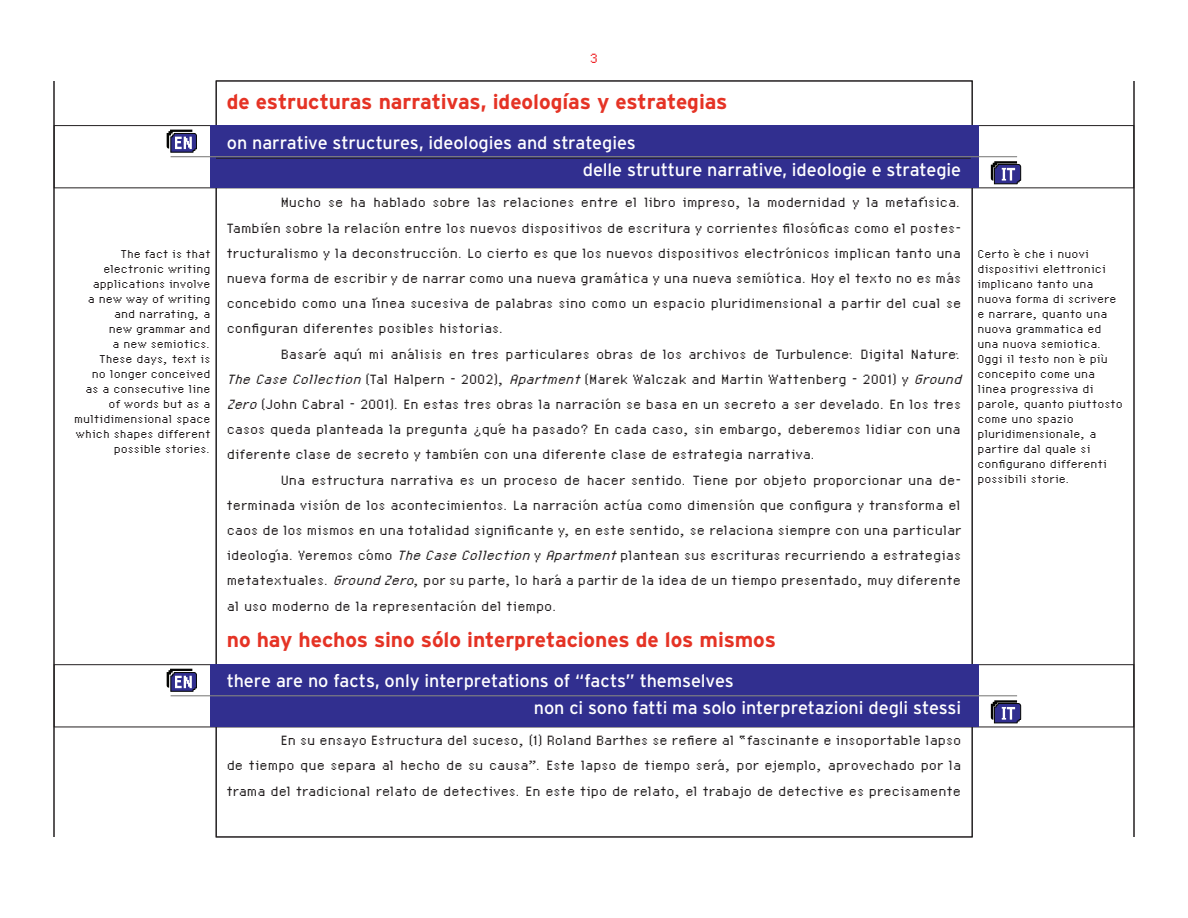
<style>
.page{position:relative;width:1188px;height:918px;background:#fff}
.page>*{position:absolute;margin:0;border:0;box-sizing:border-box;transform-origin:0 0}
.t1{font:21px/25.2px "Universal Eight";color:#231f20;text-align:justify}
.t2{font:700 21px "Interstate";letter-spacing:-.005em;color:#e53325}
.t3{font:18px/15px "Universal Eight";color:#231f20;text-align:right}
.t4{font:18px/27px "Interstate";letter-spacing:-.005em;color:#fff}
.s1{font-style:italic}
</style>
<div class="page">
<hr style="left:53px;top:81px;width:2px;height:756px;background:#231f20">
<hr style="left:1133px;top:81px;width:2px;height:756px;background:#231f20">
<svg style="left:991px;top:700px;width:30px;height:23px"></svg>
<svg style="left:167px;top:669px;width:30px;height:23px"></svg>
<div style="left:54px;top:664px;width:1080px;height:63px;border:1px solid #231f20"></div>
<div style="left:210px;top:664px;width:768px;height:63px;background:#312f8f"></div>
<hr style="left:171px;top:695px;width:846px;height:1px;background:#838382">
<svg style="left:991px;top:161px;width:30px;height:23px"></svg>
<svg style="left:167px;top:130px;width:30px;height:23px"></svg>
<div style="left:54px;top:125px;width:1080px;height:63px;border:1px solid #231f20"></div>
<div style="left:210px;top:125px;width:768px;height:63px;background:#312f8f"></div>
<hr style="left:171px;top:156px;width:846px;height:1px;background:#838382">
<hr style="left:216px;top:158px;width:755px;height:1px;background:#231f20">
<p class="t2" style="left:227px;top:90px;width:502px">de estructuras narrativas, ideologías y estrategias</p>
<p class="t4" style="left:583px;top:129px;width:380px;text-indent:-356px">on narrative structures, ideologies and strategies<br>delle strutture narrative, ideologie e strategie</p>
<p class="t1" style="left:227px;top:190px;width:736px;text-indent:54px">Mucho se ha hablado sobre las relaciones entre el libro impreso, la modernidad y la metafísica.<br>También sobre la relación entre los nuevos dispositivos de escritura y corrientes filosóficas como el postes&shy;tructuralismo y la deconstrucción. Lo cierto es que los nuevos dispositivos electrónicos implican tanto una nueva forma de escribir y de narrar como una nueva gramática y una nueva semiótica. Hoy el texto no es más concebido como una línea sucesiva de palabras sino como un espacio pluridimensional a partir del cual se configuran diferentes posibles historias.</p>
<p class="t1" style="left:227px;top:341px;width:741px;text-align:left;text-indent:54px">Basaré aquí mi análisis en tres particulares obras de los archivos de Turbulence: Digital Nature:<br><span class="s1">TheCaseCollection</span>(Tal Halpern - 2002), <span class="s1">Apartment</span>(Marek Walczak and Martin Wattenberg - 2001) y <span class="s1">Ground Zero</span>(John Cabral - 2001). En estas tres obras la narración se basa en un secreto a ser develado. En los tres casos queda planteada la pregunta ¿qué ha pasado? En cada caso, sin embargo, deberemos lidiar con una diferente clase de secreto y también con una diferente clase de estrategia narrativa.</p>
<p class="t1" style="left:227px;top:467px;width:736px;text-indent:54px">Una estructura narrativa es un proceso de hacer sentido. Tiene por objeto proporcionar una de&shy;terminada visión de los acontecimientos. La narración actúa como dimensión que configura y transforma el caos de los mismos en una totalidad significante y, en este sentido, se relaciona siempre con una particular ideología. Veremos cómo <span class="s1">TheCaseCollection</span>y <span class="s1">Apartment</span>plantean sus escrituras recurriendo a estrategias metatextuales. <span class="s1">GroundZero</span>, por su parte, lo hará a partir de la idea de un tiempo presentado, muy diferente al uso moderno de la representación del tiempo.</p>
<p class="t2" style="left:227px;top:627px;width:551px">no hay hechos sino sólo interpretaciones de los mismos</p>
<p class="t4" style="left:534px;top:667px;width:429px;text-indent:-307px">there are no facts, only interpretations of “facts” themselves<br>non ci sono fatti ma solo interpretazioni degli stessi</p>
<p class="t1" style="left:227px;top:727px;width:736px;text-indent:54px">En su ensayo Estructura del suceso, (1) Roland Barthes se refiere al “fascinante e insoportable lapso de tiempo que separa al hecho de su causa”. Este lapso de tiempo será, por ejemplo, aprovechado por la trama del tradicional relato de detectives. En este tipo de relato, el trabajo de detective es precisamente</p>
<p class="t3" style="left:74px;top:246px;width:138px">The fact is that electronic writing applications involve<br>a new way of writing and narrating, a<br>new grammar and<br>a new semiotics.<br>These days, text is<br>no longer conceived<br>as a consecutive line of words but as a multidimensional space which shapes different possible stories.</p>
<p class="t3" style="left:978px;top:246px;width:147px;text-align:left">Certo è che i nuovi dispositivi elettronici implicano tanto una nuova forma di scrivere e narrare, quanto una nuova grammatica ed una nuova semiotica.<br>Oggi il testo non è più concepito come una linea progressiva di parole, quanto piuttosto come uno spazio pluridimensionale, a partire dal quale si configurano differenti possibili storie.</p>
</div>
